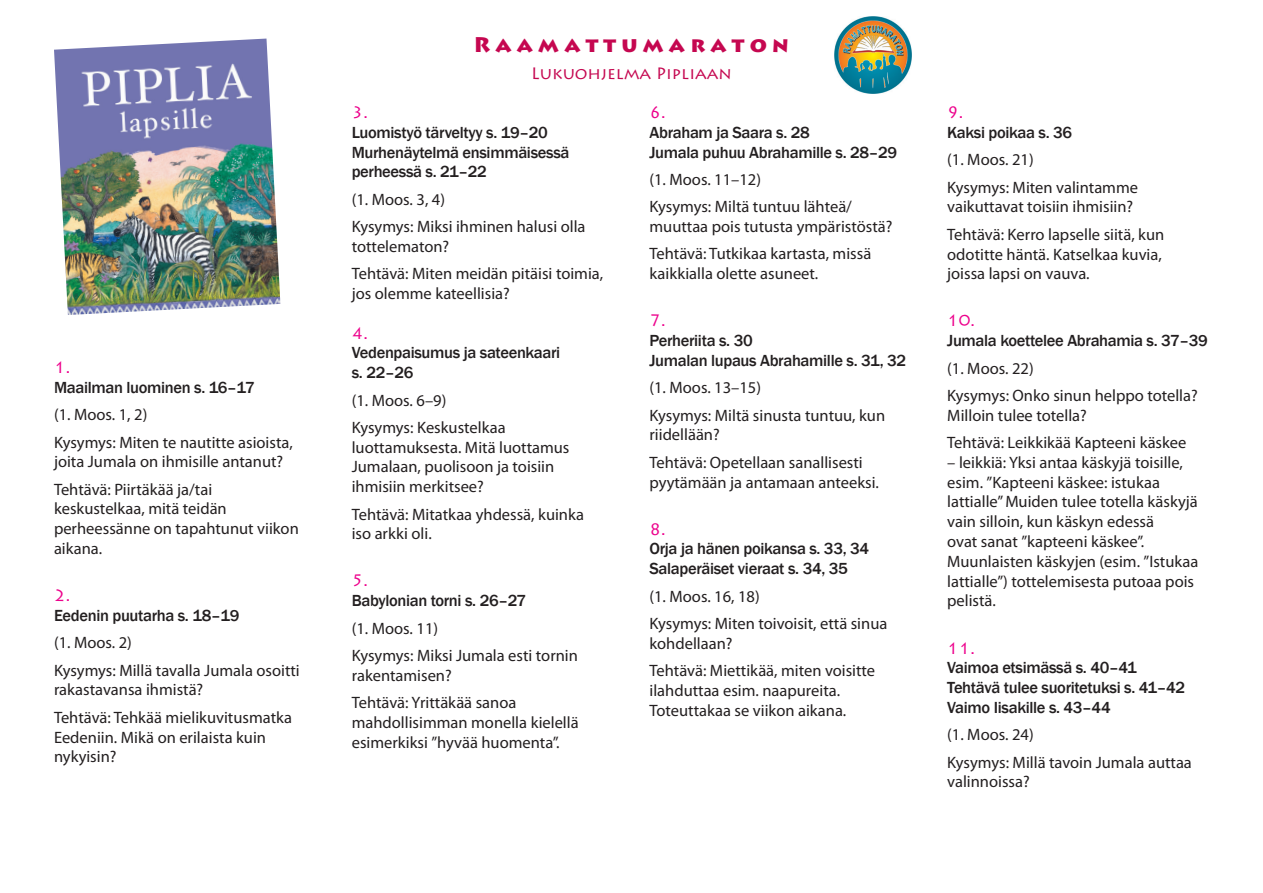
<style>
.page{position:relative;width:1263px;height:893px;background:#fff}
.page>*{position:absolute;margin:0;border:0;box-sizing:border-box;transform-origin:0 0}
.t1{font:900 21px "Lithos Pro";color:#c50750}
.t2{font:16.5px/27.3px "Myriad Pro";color:#231f20}
.t3{font:500 16.5px/19.8px "Franklin Gothic";letter-spacing:-.02em;color:#231f20}
.t4{font:16.5px "Lithos Pro";color:#ed028c}
.t5{font:16.5px "Lithos Pro";color:#c50750}
</style>
<div class="page">
<img style="left:834px;top:17px;width:77px;height:77px">
<img style="left:54px;top:39px;width:226px;height:276px">
<p class="t4" style="left:54px;top:358px;width:18px">1.</p>
<p class="t3" style="left:54px;top:378px;width:202px">Maailman luominen s. 16–17</p>
<p class="t2" style="left:54px;top:401px;width:240px">(1. Moos. 1, 2)<br>Kysymys: Miten te nautitte asioista,</p>
<p class="t2" style="left:54px;top:448px;width:231px">joita Jumala on ihmisille antanut?<br>Tehtävä: Piirtäkää ja/tai</p>
<p class="t2" style="left:54px;top:499px;width:246px;line-height:19.8px">keskustelkaa, mitä teidän perheessänne on tapahtunut viikon aikana.</p>
<p class="t4" style="left:54px;top:586px;width:18px">2.</p>
<p class="t3" style="left:54px;top:606px;width:187px">Eedenin puutarha s. 18–19</p>
<p class="t2" style="left:54px;top:629px;width:247px">(1. Moos. 2)<br>Kysymys: Millä tavalla Jumala osoitti</p>
<p class="t2" style="left:54px;top:676px;width:240px">rakastavansa ihmistä?<br>Tehtävä: Tehkää mielikuvitusmatka</p>
<p class="t2" style="left:54px;top:727px;width:214px;line-height:19.8px">Eedeniin. Mikä on erilaista kuin nykyisin?</p>
<p class="t1" style="left:474px;top:32px;width:317px">R a a m a t t u m a r a t o n</p>
<p class="t5" style="left:531px;top:64px;width:202px">Lukuohjelma Pipliaan</p>
<p class="t4" style="left:352px;top:103px;width:18px">3.</p>
<p class="t3" style="left:352px;top:123px;width:219px">Luomistyö tärveltyy s. 19–20<br>Murhenäytelmä ensimmäisessä perheessä s. 21–22</p>
<p class="t2" style="left:352px;top:185px;width:235px">(1. Moos. 3, 4)<br>Kysymys: Miksi ihminen halusi olla</p>
<p class="t2" style="left:352px;top:232px;width:253px">tottelematon?<br>Tehtävä: Miten meidän pitäisi toimia,</p>
<p class="t2" style="left:352px;top:280px;width:160px">jos olemme kateellisia?</p>
<p class="t4" style="left:352px;top:323px;width:18px">4.</p>
<p class="t3" style="left:352px;top:343px;width:210px">Vedenpaisumus ja sateenkaari s. 22–26</p>
<p class="t2" style="left:352px;top:386px;width:155px">(1. Moos. 6–9)<br>Kysymys: Keskustelkaa</p>
<p class="t2" style="left:352px;top:437px;width:219px;line-height:19.8px">luottamuksesta. Mitä luottamus<br>Jumalaan, puolisoon ja toisiin ihmisiin merkitsee?</p>
<p class="t2" style="left:352px;top:504px;width:234px;line-height:19.8px">Tehtävä: Mitatkaa yhdessä, kuinka iso arkki oli.</p>
<p class="t4" style="left:352px;top:571px;width:18px">5.</p>
<p class="t3" style="left:352px;top:591px;width:176px">Babylonian torni s. 26–27</p>
<p class="t2" style="left:352px;top:614px;width:228px">(1. Moos. 11)<br>Kysymys: Miksi Jumala esti tornin</p>
<p class="t2" style="left:352px;top:661px;width:166px">rakentamisen?<br>Tehtävä: Yrittäkää sanoa</p>
<p class="t2" style="left:352px;top:712px;width:228px;line-height:19.8px">mahdollisimman monella kielellä esimerkiksi ”hyvää huomenta”.</p>
<p class="t4" style="left:649px;top:103px;width:18px">6.</p>
<p class="t3" style="left:649px;top:123px;width:249px">Abraham ja Saara s. 28<br>Jumala puhuu Abrahamille s. 28–29</p>
<p class="t2" style="left:649px;top:166px;width:204px">(1. Moos. 11–12)<br>Kysymys: Miltä tuntuu lähteä/</p>
<p class="t2" style="left:649px;top:213px;width:244px">muuttaa pois tutusta ympäristöstä?<br>Tehtävä: Tutkikaa kartasta, missä</p>
<p class="t2" style="left:649px;top:260px;width:170px">kaikkialla olette asuneet.</p>
<p class="t4" style="left:649px;top:311px;width:18px">7.</p>
<p class="t3" style="left:649px;top:331px;width:258px">Perheriita s. 30<br>Jumalan lupaus Abrahamille s. 31, 32</p>
<p class="t2" style="left:649px;top:374px;width:237px">(1. Moos. 13–15)<br>Kysymys: Miltä sinusta tuntuu, kun</p>
<p class="t2" style="left:649px;top:421px;width:215px">riidellään?<br>Tehtävä: Opetellaan sanallisesti</p>
<p class="t2" style="left:649px;top:468px;width:231px">pyytämään ja antamaan anteeksi.</p>
<p class="t4" style="left:649px;top:519px;width:18px">8.</p>
<p class="t3" style="left:649px;top:539px;width:221px">Orja ja hänen poikansa s. 33, 34<br>Salaperäiset vieraat s. 34, 35</p>
<p class="t2" style="left:649px;top:582px;width:239px">(1. Moos. 16, 18)<br>Kysymys: Miten toivoisit, että sinua</p>
<p class="t2" style="left:649px;top:629px;width:227px">kohdellaan?<br>Tehtävä: Miettikää, miten voisitte</p>
<p class="t2" style="left:649px;top:680px;width:198px;line-height:19.8px">ilahduttaa esim. naapureita.<br>Toteuttakaa se viikon aikana.</p>
<p class="t4" style="left:947px;top:103px;width:18px">9.</p>
<p class="t3" style="left:947px;top:123px;width:126px">Kaksi poikaa s. 36</p>
<p class="t2" style="left:947px;top:146px;width:192px">(1. Moos. 21)<br>Kysymys: Miten valintamme</p>
<p class="t2" style="left:947px;top:193px;width:219px">vaikuttavat toisiin ihmisiin?<br>Tehtävä: Kerro lapselle siitä, kun</p>
<p class="t2" style="left:947px;top:244px;width:216px;line-height:19.8px">odotitte häntä. Katselkaa kuvia, joissa lapsi on vauva.</p>
<p class="t4" style="left:947px;top:311px;width:29px">10.</p>
<p class="t3" style="left:947px;top:331px;width:262px">Jumala koettelee Abrahamia s. 37–39</p>
<p class="t2" style="left:947px;top:354px;width:252px">(1. Moos. 22)<br>Kysymys: Onko sinun helppo totella?</p>
<p class="t2" style="left:947px;top:401px;width:241px">Milloin tulee totella?<br>Tehtävä: Leikkikää Kapteeni käskee</p>
<p class="t2" style="left:947px;top:452px;width:253px;line-height:19.8px">– leikkiä: Yksi antaa käskyjä toisille, esim. ”Kapteeni käskee: istukaa lattialle” Muiden tulee totella käskyjä vain silloin, kun käskyn edessä<br>ovat sanat ”kapteeni käskee”.<br>Muunlaisten käskyjen (esim. ”Istukaa lattialle”) tottelemisesta putoaa pois pelistä.</p>
<p class="t4" style="left:947px;top:638px;width:29px">11.</p>
<p class="t3" style="left:947px;top:658px;width:239px">Vaimoa etsimässä s. 40–41<br>Tehtävä tulee suoritetuksi s. 41–42<br>Vaimo Iisakille s. 43–44</p>
<p class="t2" style="left:947px;top:721px;width:246px">(1. Moos. 24)<br>Kysymys: Millä tavoin Jumala auttaa</p>
<p class="t2" style="left:947px;top:768px;width:84px">valinnoissa?</p>
</div>
